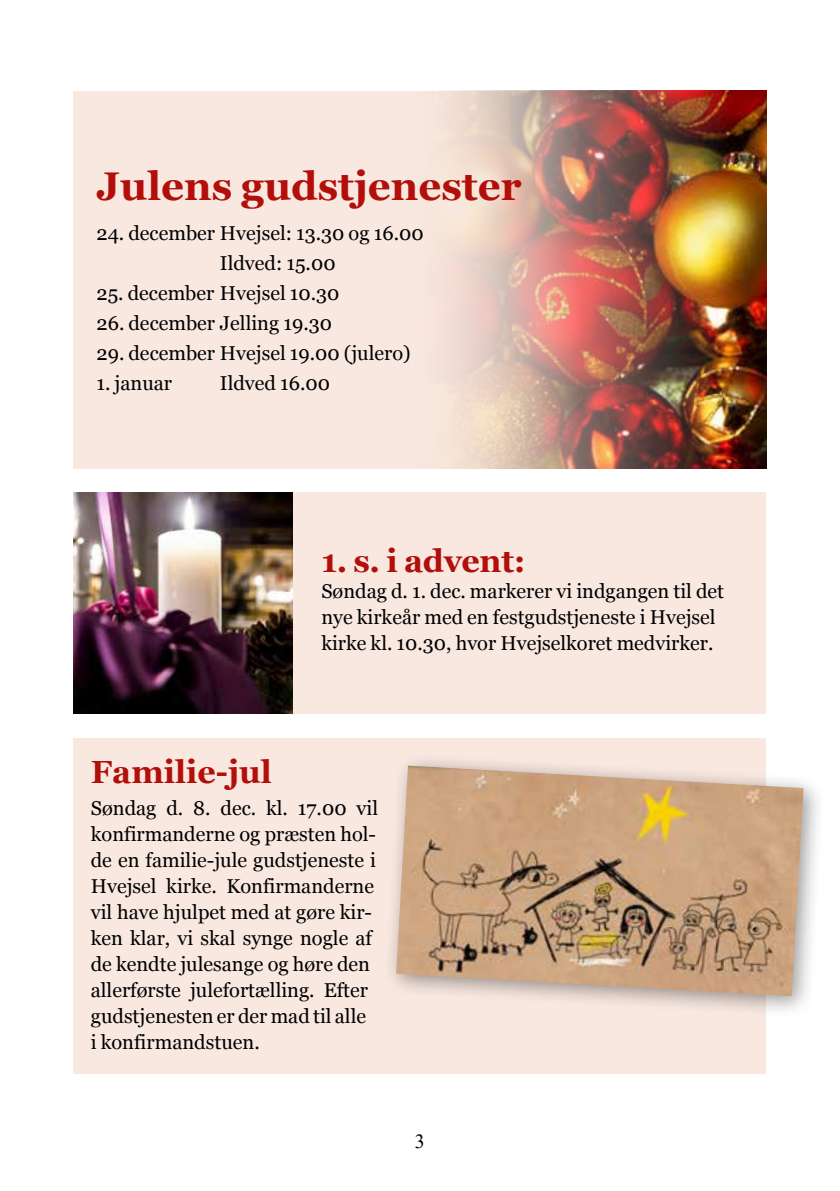
<style>
.page{position:relative;width:840px;height:1191px;background:#fff}
.page>*{position:absolute;margin:0;border:0;box-sizing:border-box;transform-origin:0 0}
.t1{font:700 40px "Georgia";color:#b20f0a}
.t2{font:700 32px "Georgia";color:#b20f0a}
.t3{font:20px/26px "Georgia";color:#000}
.t4{font:20px "Times New Roman";color:#000}
</style>
<div class="page">
<div style="left:74px;top:91px;width:691px;height:377px;background:#f8e8e0"></div>
<img style="left:449px;top:91px;width:316px;height:377px">
<div style="left:74px;top:738px;width:691px;height:335px;background:#f8e8e0"></div>
<div style="left:74px;top:493px;width:691px;height:221px;background:#f8e8e0"></div>
<img style="left:74px;top:493px;width:219px;height:221px">
<div style="left:383px;top:752px;width:442px;height:266px;background:#000;opacity:.4"></div>
<img style="left:396px;top:765px;width:407px;height:231px">
<h1 class="t1" style="left:96px;top:156px;width:426px">Julens gudstjenester</h1>
<p class="t3" style="left:220px;top:217px;width:205px;line-height:30px;text-indent:-123px">24. december Hvejsel: 13.30 og 16.00<br>Ildved: 15.00</p>
<p class="t3" style="left:96px;top:279px;width:244px">25. december Hvejsel 10.30</p>
<p class="t3" style="left:96px;top:309px;width:237px">26. december Jelling 19.30</p>
<p class="t3" style="left:96px;top:339px;width:315px">29. december Hvejsel 19.00 (julero)</p>
<p class="t3" style="left:96px;top:369px;width:77px">1. januar</p>
<p class="t3" style="left:220px;top:369px;width:112px">Ildved 16.00</p>
<h2 class="t2" style="left:321px;top:536px;width:205px">1. s. i advent:</h2>
<p class="t3" style="left:321px;top:577px;width:404px">Søndag d. 1. dec. markerer vi indgangen til det nye kirkeår med en festgudstjeneste i Hvejsel kirke kl. 10.30, hvor Hvejselkoret medvirker.</p>
<h2 class="t2" style="left:91px;top:748px;width:182px">Familie-jul</h2>
<p class="t3" style="left:91px;top:794px;width:289px">Søndag d. 8. dec. kl. 17.00 vil konfirmanderne og præsten hol&shy;de en familie-jule gudstjeneste i<br>Hvejsel kirke. Konfirmanderne vil have hjulpet med at gøre kir&shy;ken klar, vi skal synge nogle af de kendte julesange og høre den allerførste julefortælling. Efter gudstjenesten er der mad til alle<br>i konfirmandstuen.</p>
<p class="t4" style="left:415px;top:1127px;width:11px">3</p>
</div>
